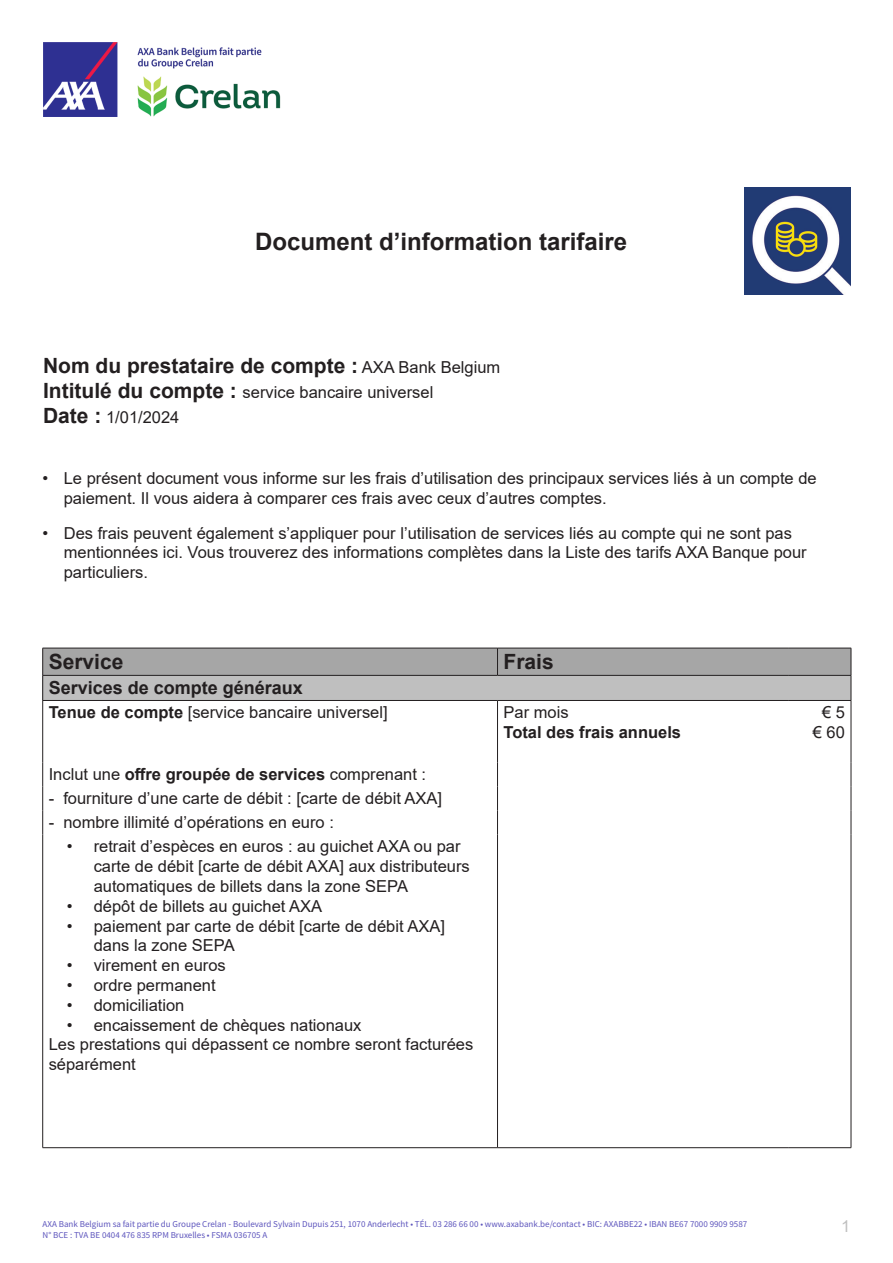
<style>
.page{position:relative;width:893px;height:1263px;background:#fff}
.page>*{position:absolute;margin:0;border:0;box-sizing:border-box;transform-origin:0 0}
.t1{font:700 24px "Arial";color:#231f20}
._02_-_Titre_bleu{font:700 21px "Arial";color:#231f20}
._02_-_Titre_bleu-2{font:700 18px "Arial";color:#231f20}
._02_-_Titre_bleu-3{font:16.5px/19.8px "Arial";color:#231f20}
._02_-_Titre_bleu-4{font:700 16.5px "Arial";color:#231f20}
.t2{font:16.5px "Arial";color:#bfbfbf}
.t3{font:9px "Source Sans Pro";color:#5e56bd}
.s1{font-weight:400;font-size:16.5px}
.s2{font-weight:700;font-size:21px}
.s3{font-weight:700}
.s4{font-weight:400}
</style>
<div class="page">
<img style="left:744px;top:188px;width:106px;height:106px">
<svg style="left:42px;top:648px;width:810px;height:52px;background:#adadad"></svg>
<hr style="left:497px;top:675px;width:291px;height:1px;background:#231f20">
<hr style="left:788px;top:675px;width:63px;height:1px;background:#231f20">
<hr style="left:43px;top:700px;width:454px;height:1px;background:#231f20">
<hr style="left:42px;top:701px;width:1px;height:61px;background:#231f20">
<hr style="left:497px;top:700px;width:291px;height:1px;background:#231f20">
<hr style="left:497px;top:701px;width:1px;height:61px;background:#231f20">
<hr style="left:788px;top:700px;width:63px;height:1px;background:#231f20">
<hr style="left:851px;top:701px;width:1px;height:61px;background:#231f20">
<svg style="left:42px;top:762px;width:1px;height:72px"></svg>
<svg style="left:497px;top:762px;width:1px;height:72px"></svg>
<svg style="left:851px;top:762px;width:1px;height:72px"></svg>
<hr style="left:42px;top:834px;width:1px;height:313px;background:#231f20">
<hr style="left:497px;top:834px;width:1px;height:313px;background:#231f20">
<hr style="left:851px;top:834px;width:1px;height:313px;background:#231f20">
<hr style="left:43px;top:1147px;width:454px;height:1px;background:#231f20">
<hr style="left:497px;top:1147px;width:291px;height:1px;background:#231f20">
<hr style="left:788px;top:1147px;width:63px;height:1px;background:#231f20">
<img style="left:43px;top:43px;width:238px;height:74px">
<p class="t1" style="left:255px;top:224px;width:374px">Document d’information tarifaire</p>
<p class="_02_-_Titre_bleu" style="left:43px;top:350px;width:459px">Nom du prestataire de compte : <span class="s1">AXA Bank Belgium</span></p>
<p class="_02_-_Titre_bleu-3" style="left:43px;top:382px;width:392px"><span class="s2">Intitulé du compte :</span> service bancaire universel</p>
<p class="_02_-_Titre_bleu-3" style="left:43px;top:407px;width:138px"><span class="s2">Date :</span> 1/01/2024</p>
<p class="_02_-_Titre_bleu-3" style="left:64px;top:468px;width:754px;text-indent:-21px">• Le présent document vous informe sur les frais d’utilisation des principaux services liés à un compte de paiement. Il vous aidera à comparer ces frais avec ceux d’autres comptes.</p>
<p class="_02_-_Titre_bleu-3" style="left:64px;top:523px;width:744px;text-indent:-21px">• Des frais peuvent également s’appliquer pour l’utilisation de services liés au compte qui ne sont pas mentionnées ici. Vous trouverez des informations complètes dans la Liste des tarifs AXA Banque pour particuliers.</p>
<p class="_02_-_Titre_bleu" style="left:49px;top:647px;width:76px">Service</p>
<p class="_02_-_Titre_bleu" style="left:503px;top:647px;width:52px">Frais</p>
<p class="_02_-_Titre_bleu-2" style="left:49px;top:675px;width:256px">Services de compte généraux</p>
<p class="_02_-_Titre_bleu-3" style="left:49px;top:703px;width:340px"><span class="s3">Tenue de compte</span> [service bancaire universel]</p>
<p class="_02_-_Titre_bleu-3" style="left:503px;top:703px;width:67px">Par mois</p>
<p class="_02_-_Titre_bleu-4" style="left:503px;top:721px;width:179px">Total des frais annuels</p>
<p class="_02_-_Titre_bleu-4" style="left:49px;top:763px;width:379px"><span class="s4">Inclut une</span> offre groupée de services <span class="s4">comprenant :</span></p>
<p class="_02_-_Titre_bleu-3" style="left:49px;top:788px;width:395px">- fourniture d’une carte de débit : [carte de débit AXA]</p>
<p class="_02_-_Titre_bleu-3" style="left:49px;top:812px;width:287px">- nombre illimité d’opérations en euro :</p>
<p class="_02_-_Titre_bleu-3" style="left:94px;top:836px;width:378px;text-indent:-27px">• retrait d’espèces en euros : au guichet AXA ou par carte de débit [carte de débit AXA] aux distributeurs automatiques de billets dans la zone SEPA</p>
<p class="_02_-_Titre_bleu-3" style="left:67px;top:896px;width:257px">• dépôt de billets au guichet AXA</p>
<p class="_02_-_Titre_bleu-3" style="left:94px;top:916px;width:353px;text-indent:-27px">• paiement par carte de débit [carte de débit AXA] dans la zone SEPA</p>
<p class="_02_-_Titre_bleu-3" style="left:67px;top:955px;width:161px">• virement en euros</p>
<p class="_02_-_Titre_bleu-3" style="left:67px;top:975px;width:150px">• ordre permanent</p>
<p class="_02_-_Titre_bleu-3" style="left:67px;top:995px;width:119px">• domiciliation</p>
<p class="_02_-_Titre_bleu-3" style="left:67px;top:1015px;width:296px">• encaissement de chèques nationaux</p>
<p class="_02_-_Titre_bleu-3" style="left:49px;top:1034px;width:426px">Les prestations qui dépassent ce nombre seront facturées séparément</p>
<p class="t3" style="left:43px;top:1218px;width:706px">AXA Bank Belgium sa fait partie du Groupe Crelan - Boulevard Sylvain Dupuis 251, 1070 Anderlecht • TÉL. 03 286 66 00 • www.axabank.be/contact • BIC: AXABBE22 • IBAN BE67 7000 9909 9587</p>
<p class="t3" style="left:43px;top:1229px;width:226px">N° BCE : TVA BE 0404 476 835 RPM Bruxelles • FSMA 036705 A</p>
<p class="_02_-_Titre_bleu-3" style="left:822px;top:703px;width:24px">€ 5</p>
<p class="_02_-_Titre_bleu-3" style="left:813px;top:722px;width:34px">€ 60</p>
<p class="t2" style="left:841px;top:1215px;width:11px">1</p>
</div>
